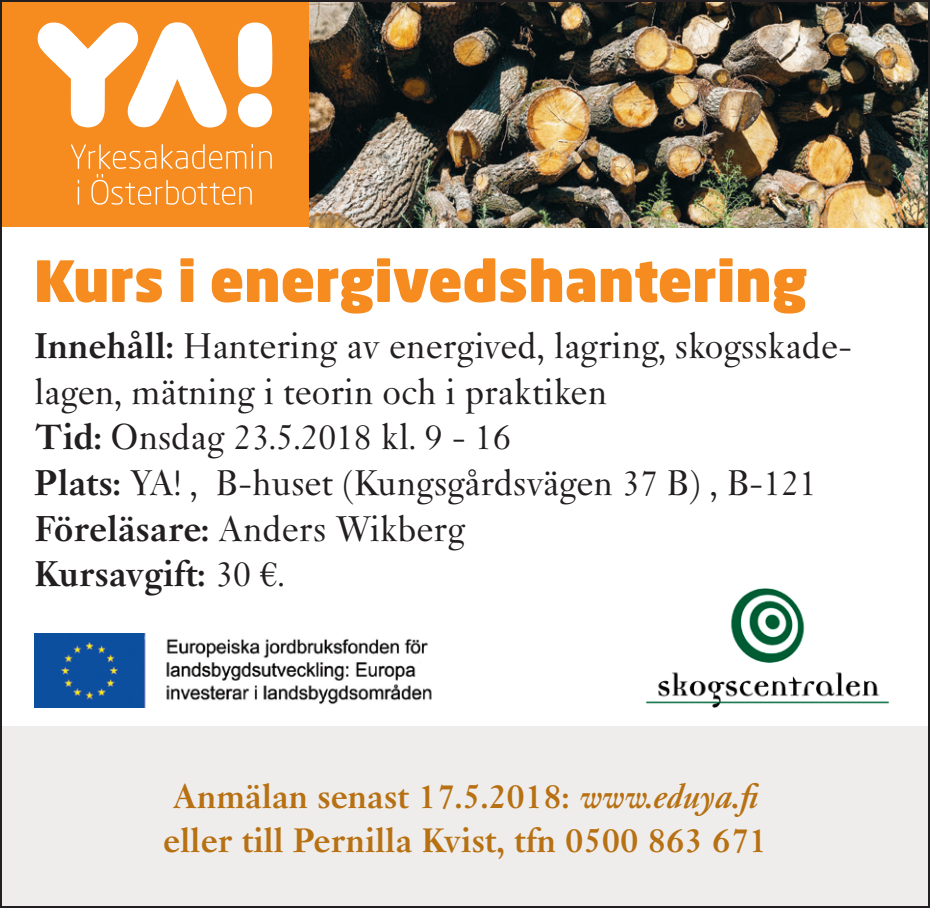
<style>
.page{position:relative;width:930px;height:908px;background:#fff}
.page>*{position:absolute;margin:0;border:0;box-sizing:border-box;transform-origin:0 0}
.t1{font:900 56px "Neo Sans Pro";color:#f68b1f}
.t2{font:38px/45.6px "Janson MT Std";color:#231f20}
.t3{font:700 36px/44px "Janson MT Std";color:#b77113}
.s1{font-weight:700}
.s2{font-style:italic}
</style>
<div class="page">
<div style="left:0;top:726px;width:930px;height:181px;background:#efedec"></div>
<div style="left:0;top:0;width:310px;height:227px;background:#f68b1f"></div>
<svg style="left:238px;top:93px;width:34px;height:34px"></svg>
<svg style="left:38px;top:22px;width:189px;height:105px"></svg>
<svg style="left:238px;top:23px;width:34px;height:64px;background:#fef3e8"></svg>
<svg style="left:259px;top:151px;width:13px;height:18px"></svg>
<svg style="left:71px;top:144px;width:182px;height:60px"></svg>
<img style="left:34px;top:633px;width:398px;height:74px">
<img style="left:645px;top:588px;width:245px;height:119px">
<img style="left:310px;top:3px;width:617px;height:224px">
<h1 class="t1" style="left:34px;top:244px;width:774px">Kurs i energivedshantering</h1>
<p class="t2" style="left:34px;top:323px;width:820px"><span class="s1">Innehåll:</span> Hantering av energived, lagring, skogsskade&shy;lagen, mätning i teorin och i praktiken<br><span class="s1">Tid:</span> Onsdag 23.5.2018 kl. 9 - 16<br><span class="s1">Plats:</span> YA! , B-huset (Kungsgårdsvägen 37 B) , B-121<br><span class="s1">Föreläsare:</span> Anders Wikberg<br><span class="s1">Kursavgift:</span> 30 €.</p>
<p class="t3" style="left:163px;top:773px;width:606px">Anmälan senast 17.5.2018: <span class="s2">www.eduya.fi </span>eller till Pernilla Kvist, tfn 0500 863 671</p>
</div>
